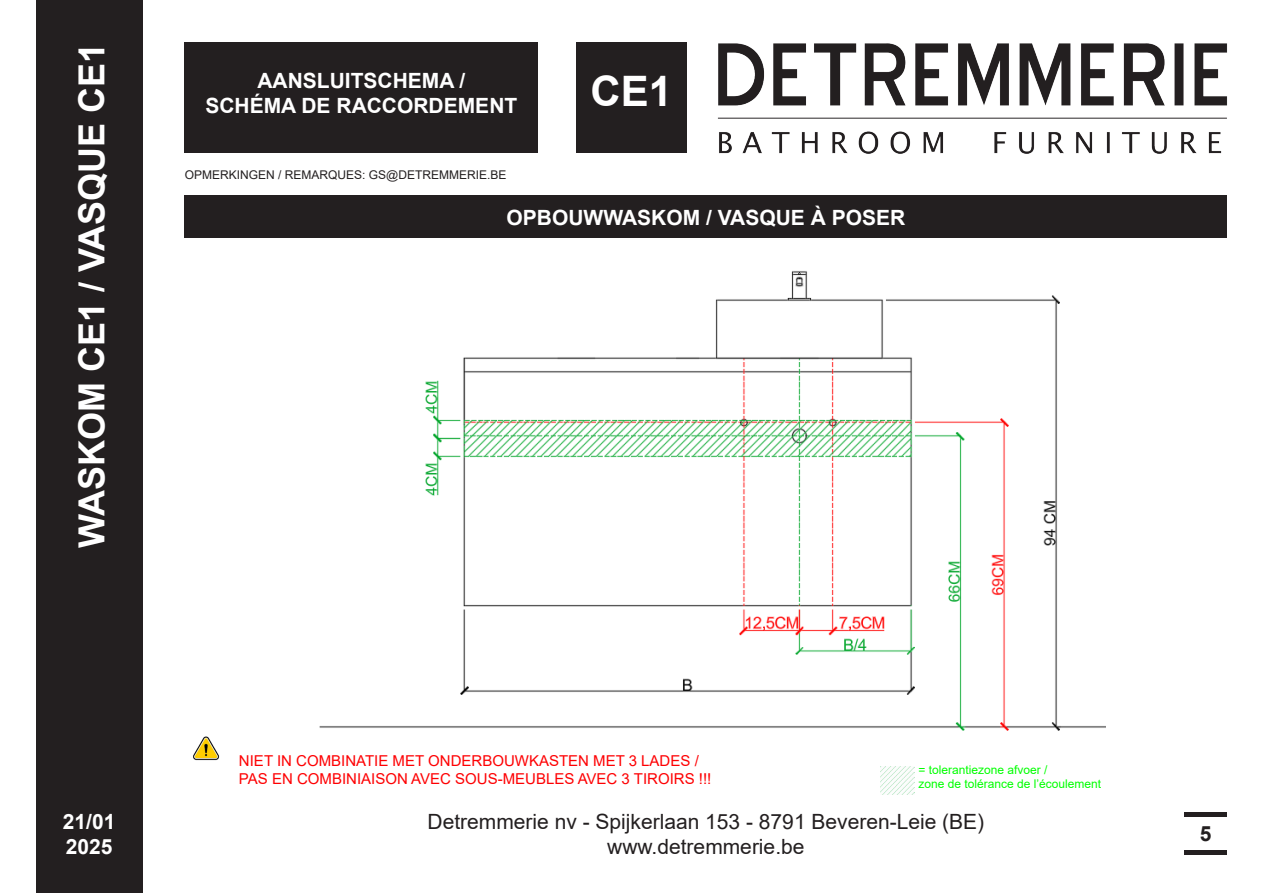
<style>
.page{position:relative;width:1263px;height:893px;background:#fff}
.page>*{position:absolute;margin:0;border:0;box-sizing:border-box;transform-origin:0 0}
.t1{font:700 42px "Arial";color:#fff}
.t2{font:700 36px "Arial";color:#fff}
.t3{font:700 21px/25.2px "Arial";color:#fff}
.t4{font:21px/25.2px "Arial";color:#231f20;text-align:center}
.t5{font:700 21px "Arial";color:#231f20}
.t6{font:15px/18px "Arial";color:#fe0003}
.t7{font:12px/14.4px "Arial";color:#0f0}
.t8{font:12px "Arial";color:#231f20}
</style>
<div class="page">
<div style="left:36px;top:0;width:106px;height:893px;background:#231f20"></div>
<img style="left:717px;top:43px;width:510px;height:110px">
<div style="left:185px;top:196px;width:1042px;height:42px;background:#231f20"></div>
<div style="left:1184px;top:812px;width:43px;height:5px;background:#231f20"></div>
<div style="left:1184px;top:850px;width:43px;height:5px;background:#231f20"></div>
<div style="left:185px;top:43px;width:353px;height:110px;background:#231f20"></div>
<div style="left:576px;top:43px;width:111px;height:110px;background:#231f20"></div>
<img style="left:880px;top:767px;width:34px;height:27px">
<img style="left:193px;top:736px;width:27px;height:25px">
<img style="left:319px;top:271px;width:786px;height:460px">
<h2 class="t2" style="left:66px;top:548px;width:507px;rotate:-90deg">WASKOM CE1 / VASQUE CE1</h2>
<h3 class="t3" style="left:205px;top:68px;width:313px;text-align:center">AANSLUITSCHEMA /<br>SCHÉMA DE RACCORDEMENT</h3>
<p class="t8" style="left:185px;top:166px;width:323px">OPMERKINGEN / REMARQUES: GS@DETREMMERIE.BE</p>
<h1 class="t1" style="left:591px;top:61px;width:83px">CE1</h1>
<h3 class="t3" style="left:507px;top:205px;width:400px">OPBOUWWASKOM / VASQUE À POSER</h3>
<p class="t6" style="left:239px;top:752px;width:474px">NIET IN COMBINATIE MET ONDERBOUWKASTEN MET 3 LADES /<br>PAS EN COMBINIAISON AVEC SOUS-MEUBLES AVEC 3 TIROIRS !!!</p>
<p class="t7" style="left:918px;top:762px;width:184px">= tolerantiezone afvoer /<br>zone de tolérance de l’écoulement</p>
<h3 class="t3" style="left:63px;top:809px;width:54px">21/01<br>2025</h3>
<h3 class="t4" style="left:427px;top:808px;width:558px">Detremmerie nv - Spijkerlaan 153 - 8791 Beveren-Leie (BE) www.detremmerie.be</h3>
<h3 class="t5" style="left:1200px;top:819px;width:13px">5</h3>
</div>
